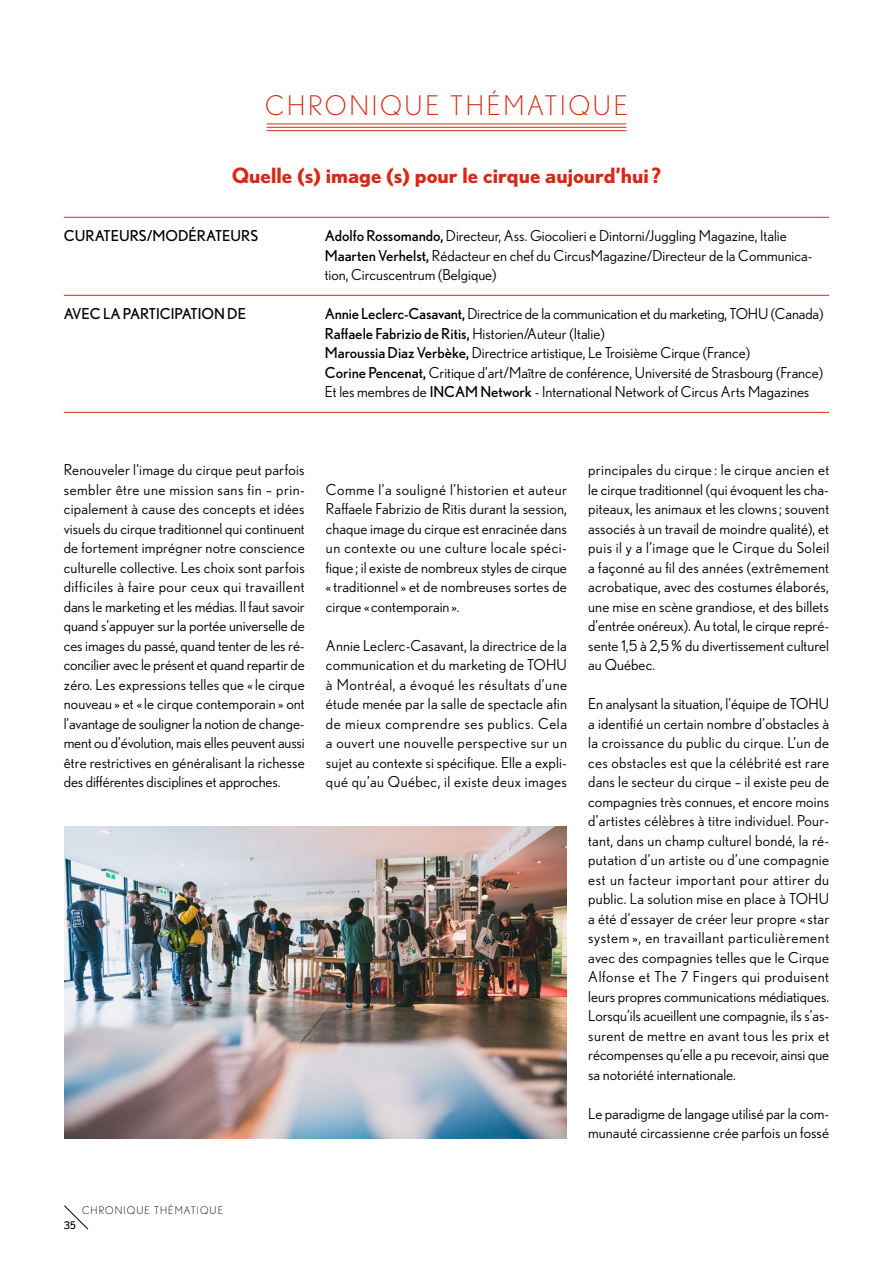
<style>
.page{position:relative;width:893px;height:1263px;background:#fff}
.page>*{position:absolute;margin:0;border:0;box-sizing:border-box;transform-origin:0 0}
.t1{font:300 27px "Nobel";letter-spacing:.1em;color:#d42b16}
.t2{font:700 21px "Nobel";color:#d42b16}
.t3{font:15px/19.5px "Nobel";color:#000;text-align:justify}
.t4{font:15px "Nobel";color:#000}
.t5{font:300 10.5px "Nobel";letter-spacing:.1em;color:#000}
.t6{font:10.5px "Nobel";color:#000}
.s1{font-style:inherit}
</style>
<div class="page">
<svg style="left:64px;top:1205px;width:25px;height:25px"></svg>
<hr style="left:267px;top:124px;width:359px;height:1px;background:#d42b16">
<hr style="left:267px;top:127px;width:359px;height:1px;background:#d42b16">
<hr style="left:267px;top:130px;width:359px;height:1px;background:#d42b16">
<hr style="left:64px;top:217px;width:765px;height:1px;background:#d42b16">
<hr style="left:64px;top:295px;width:765px;height:1px;background:#d42b16">
<hr style="left:64px;top:412px;width:765px;height:1px;background:#d42b16">
<img style="left:64px;top:826px;width:503px;height:312px">
<h1 class="t1" style="left:265px;top:89px;width:364px">CHRONIQUE THÉMATIQUE</h1>
<h2 class="t2" style="left:232px;top:162px;width:431px">Quelle (s) image (s) pour le cirque aujourd’hui ?</h2>
<p class="t4" style="left:64px;top:227px;width:196px">CURATEURS/MODÉRATEURS</p>
<p class="t3" style="left:325px;top:226px;width:489px;text-align:left"><span class="s1">Adolfo Rossomando,</span> Directeur, Ass. Giocolieri e Dintorni/Juggling Magazine, Italie<br><span class="s1">Maarten Verhelst,</span> Rédacteur en chef du CircusMagazine/Directeur de la Communica&shy;tion, Circuscentrum (Belgique)</p>
<p class="t4" style="left:64px;top:305px;width:184px">AVEC LA PARTICIPATION DE</p>
<p class="t3" style="left:325px;top:304px;width:500px;text-align:left"><span class="s1">Annie Leclerc-Casavant,</span> Directrice de la communication et du marketing, TOHU (Canada)<br><span class="s1">Raffaele Fabrizio de Ritis,</span> Historien/Auteur (Italie)<br><span class="s1">Maroussia Diaz Verbèke,</span> Directrice artistique, Le Troisième Cirque (France)<br><span class="s1">Corine Pencenat,</span> Critique d’art/Maître de conférence, Université de Strasbourg (France)<br>Et les membres de <span class="s1">INCAM Network</span> - International Network of Circus Arts Magazines</p>
<p class="t3" style="left:64px;top:460px;width:243px">Renouveler l’image du cirque peut parfois sembler être une mission sans fin – prin&shy;cipalement à cause des concepts et idées visuels du cirque traditionnel qui continuent de fortement imprégner notre conscience culturelle collective. Les choix sont parfois difficiles à faire pour ceux qui travaillent dans le marketing et les médias. Il faut savoir quand s’appuyer sur la portée universelle de ces images du passé, quand tenter de les ré&shy;concilier avec le présent et quand repartir de zéro. Les expressions telles que «le cirque nouveau » et «le cirque contemporain » ont l’avantage de souligner la notion de change&shy;ment ou d’évolution, mais elles peuvent aussi être restrictives en généralisant la richesse des différentes disciplines et approches.</p>
<p class="t3" style="left:326px;top:479px;width:242px">Comme l’a souligné l’historien et auteur Raffaele Fabrizio de Ritis durant la session, chaque image du cirque est enracinée dans un contexte ou une culture locale spéci&shy;fique ; il existe de nombreux styles de cirque «traditionnel» et de nombreuses sortes de cirque « contemporain ».</p>
<p class="t3" style="left:326px;top:635px;width:243px">Annie Leclerc-Casavant, la directrice de la communication et du marketing de TOHU à Montréal, a évoqué les résultats d’une étude menée par la salle de spectacle afin de mieux comprendre ses publics. Cela a ouvert une nouvelle perspective sur un sujet au contexte si spécifique. Elle a expli&shy;qué qu’au Québec, il existe deux images</p>
<p class="t3" style="left:588px;top:460px;width:243px">principales du cirque : le cirque ancien et le cirque traditionnel (qui évoquent les cha&shy;piteaux, les animaux et les clowns; souvent associés à un travail de moindre qualité), et puis il y a l’image que le Cirque du Soleil a façonné au fil des années (extrêmement acrobatique, avec des costumes élaborés, une mise en scène grandiose, et des billets d’entrée onéreux). Au total, le cirque repré&shy;sente 1,5 à 2,5% du divertissement culturel au Québec.</p>
<p class="t3" style="left:588px;top:694px;width:243px">En analysant la situation, l’équipe de TOHU a identifié un certain nombre d’obstacles à la croissance du public du cirque. L’un de ces obstacles est que la célébrité est rare dans le secteur du cirque – il existe peu de compagnies très connues, et encore moins d’artistes célèbres à titre individuel. Pour&shy;tant, dans un champ culturel bondé, la ré&shy;putation d’un artiste ou d’une compagnie est un facteur important pour attirer du public. La solution mise en place à TOHU a été d’essayer de créer leur propre «star system », en travaillant particulièrement avec des compagnies telles que le Cirque Alfonse et The 7 Fingers qui produisent leurs propres communications médiatiques.<br>Lorsqu’ils acueillent une compagnie, ils s’as&shy;surent de mettre en avant tous les prix et récompenses qu’elle a pu recevoir, ainsi que sa notoriété internationale.</p>
<p class="t3" style="left:588px;top:1103px;width:242px">Le paradigme de langage utilisé par la com&shy;munauté circassienne crée parfois un fossé</p>
<p class="t5" style="left:82px;top:1203px;width:17px">CHRONI</p>
<p class="t5" style="left:127px;top:1203px;width:55px">QUE TH ÉMATI</p>
<p class="t5" style="left:200px;top:1203px;width:17px">QUE</p>
<p class="t6" style="left:64px;top:1219px;width:14px">35</p>
</div>
